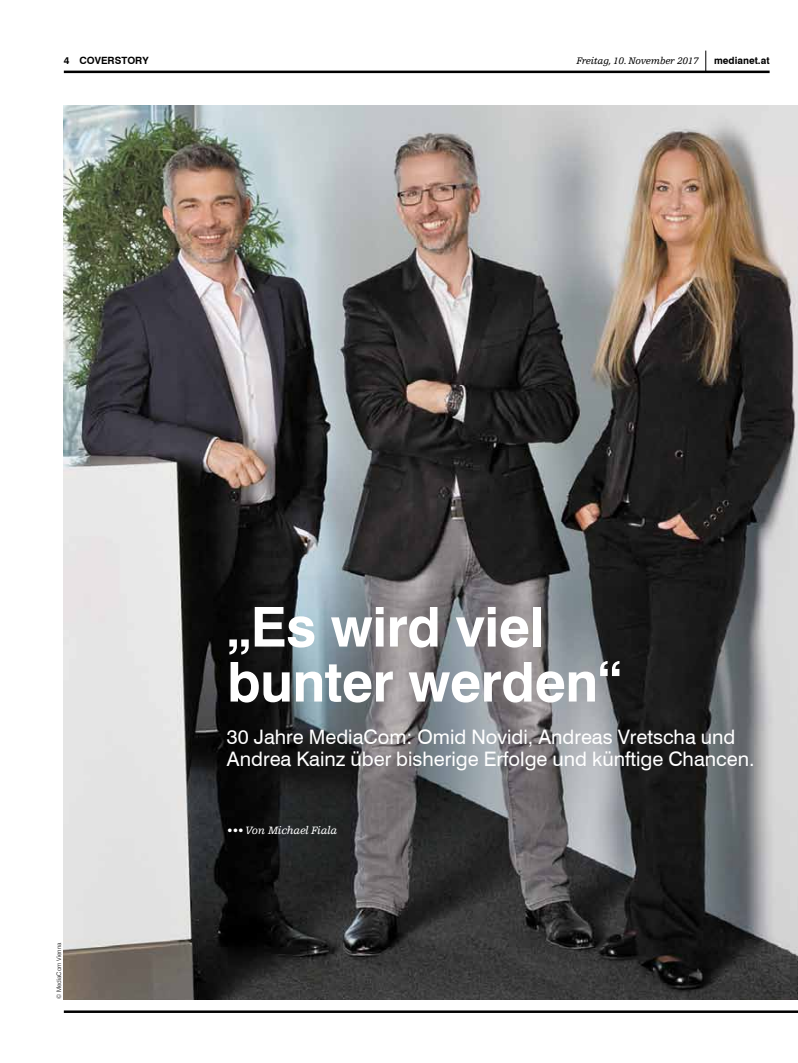
<style>
.page{position:relative;width:798px;height:1063px;background:#fff}
.page>*{position:absolute;margin:0;border:0;box-sizing:border-box;transform-origin:0 0}
.t1{font:700 55px/55px "Swiss 721 BT";letter-spacing:-.01em;color:#fff}
.t2{font:20px/22.5px "Swiss 721 BT";color:#fff}
.t3{font:italic 11.25px "Egyptienne FLT Std";letter-spacing:-.02em;color:#fff}
.t4{font:italic 10px "Egyptienne FLT Std";letter-spacing:-.02em;color:#000}
.t5{font:700 10px "Swiss 721 BT";color:#000}
.t6{font:300 6.25px "Swiss 721 BT";color:#000}
</style>
<div class="page">
<svg style="left:705px;top:51px;width:1px;height:20px"></svg>
<hr style="left:64px;top:71px;width:705px;height:2px;background:#000">
<hr style="left:64px;top:1010px;width:733px;height:3px;background:#000">
<img style="left:64px;top:106px;width:733px;height:893px">
<p class="t5" style="left:64px;top:55px;width:86px">4 coverstory</p>
<p class="t4" style="left:576px;top:56px;width:124px">Freitag, 10. November 2017</p>
<p class="t5" style="left:713px;top:55px;width:57px">medianet.at</p>
<h1 class="t1" style="left:227px;top:599px;width:396px">„Es wird viel bunter werden“</h1>
<p class="t2" style="left:227px;top:725px;width:529px">30 Jahre MediaCom: Omid Novidi, Andreas Vretscha und<br>Andrea Kainz über bisherige Erfolge und künftige Chancen.</p>
<p class="t6" style="left:55px;top:999px;width:58px;rotate:-90deg">© MediaCom Vienna</p>
<p class="t3" style="left:227px;top:824px;width:112px">••• Von Michael Fiala</p>
</div>
